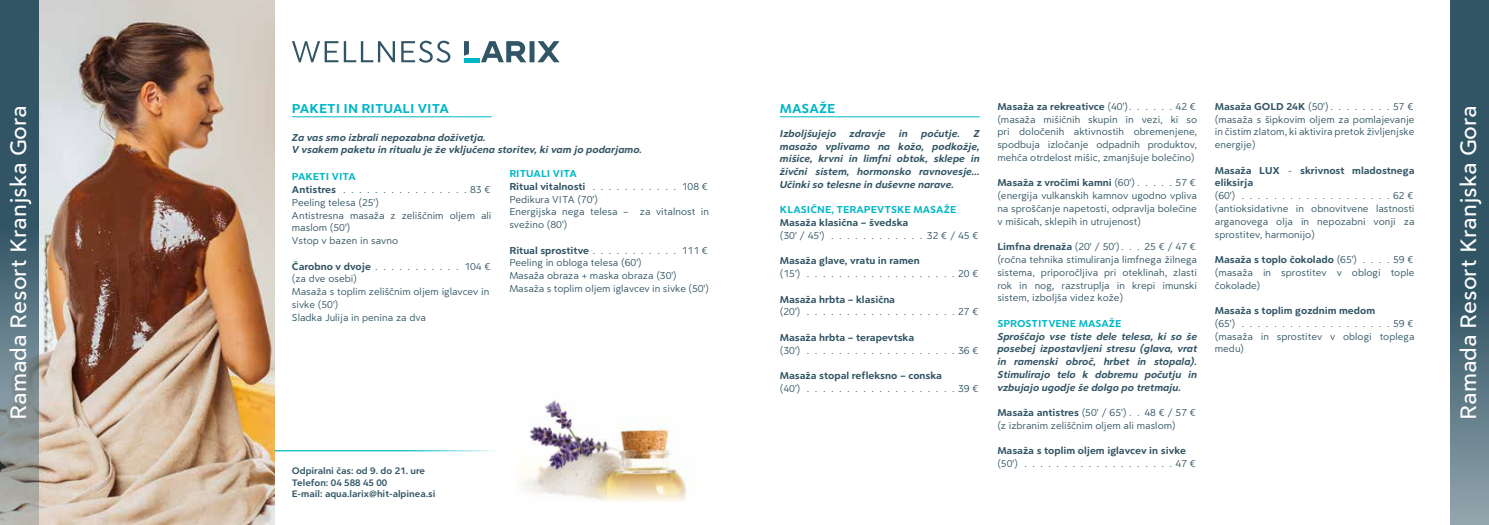
<style>
.page{position:relative;width:1489px;height:525px;background:#fff}
.page>*{position:absolute;margin:0;border:0;box-sizing:border-box;transform-origin:0 0}
.t1{font:500 23.75px "Clarika Pro Grot";color:#fff}
.t2{font:700 13.75px "Clarika Pro Grot";color:#00b7c6}
.t3{font:10.62px/12.8px "Clarika Pro Grot";color:#325565;text-align:justify}
.t4{font:italic 700 10.62px/12.8px "Clarika Pro Grot";color:#325565;text-align:justify}
.t5{font:700 10.62px/12.8px "Clarika Pro Grot";color:#325565}
.t6{font:700 10.62px "Clarika Pro Grot";color:#00b7c6}
.t7{font:10px/11.2px "Clarika Pro Grot Dm";color:#325565}
.s1{font-weight:400}
.s2{font-weight:700}
</style>
<div class="page">
<hr style="left:274px;top:450px;width:232px;height:1px;background:#00b7c6">
<svg style="left:1450px;top:0;width:38px;height:524px;background:#476675"></svg>
<img style="left:39px;top:0;width:235px;height:524px">
<svg style="left:0;top:0;width:39px;height:524px;background:#57707a"></svg>
<hr style="left:780px;top:116px;width:199px;height:1px;background:#00b7c6">
<hr style="left:292px;top:116px;width:199px;height:1px;background:#00b7c6">
<img style="left:519px;top:400px;width:170px;height:102px">
<svg style="left:464px;top:41px;width:95px;height:21px"></svg>
<hr style="left:464px;top:58px;width:15px;height:4px;background:#00b7c6">
<svg style="left:292px;top:41px;width:158px;height:22px"></svg>
<p class="t2" style="left:780px;top:100px;width:57px">MASAŽE</p>
<p class="t4" style="left:780px;top:126px;width:201px">Izboljšujejo zdravje in počutje. Z masažo vplivamo na kožo, podkožje, mišice, krvni in limfni obtok, sklepe in živčni sistem, hormonsko ravnovesje...<br>Učinki so telesne in duševne narave.</p>
<p class="t6" style="left:780px;top:203px;width:178px">KLASIČNE, TERAPEVTSKE MASAŽE</p>
<p class="t5" style="left:780px;top:216px;width:130px">Masaža klasična – švedska</p>
<p class="t3" style="left:780px;top:228px;width:46px">(30' / 45')</p>
<p class="t3" style="left:926px;top:228px;width:53px">32 € / 45 €</p>
<p class="t5" style="left:780px;top:254px;width:141px">Masaža glave, vratu in ramen</p>
<p class="t3" style="left:780px;top:267px;width:22px">(15')</p>
<p class="t3" style="left:958px;top:267px;width:22px">20 €</p>
<p class="t5" style="left:780px;top:292px;width:117px">Masaža hrbta – klasična</p>
<p class="t3" style="left:780px;top:305px;width:22px">(20')</p>
<p class="t3" style="left:958px;top:305px;width:22px">27 €</p>
<p class="t5" style="left:780px;top:330px;width:136px">Masaža hrbta – terapevtska</p>
<p class="t3" style="left:780px;top:343px;width:22px">(30')</p>
<p class="t3" style="left:958px;top:343px;width:22px">36 €</p>
<p class="t5" style="left:780px;top:369px;width:163px">Masaža stopal refleksno – conska</p>
<p class="t3" style="left:780px;top:381px;width:22px">(40')</p>
<p class="t3" style="left:958px;top:381px;width:22px">39 €</p>
<p class="t5" style="left:997px;top:99px;width:166px">Masaža za rekreativce <span class="s1">(40') . . . . .</span></p>
<p class="t5" style="left:1214px;top:99px;width:166px">Masaža GOLD 24K <span class="s1">(50') . . . . . . .</span></p>
<p class="t3" style="left:997px;top:100px;width:201px;text-indent:178px">42 € (masaža mišičnih skupin in vezi, ki so pri določenih aktivnostih obremenjene, spodbuja izločanje odpadnih produktov, mehča otrdelost mišic, zmanjšuje bolečino)</p>
<p class="t5" style="left:997px;top:176px;width:166px">Masaža z vročimi kamni <span class="s1">(60') . . . .</span></p>
<p class="t3" style="left:1214px;top:100px;width:201px;text-indent:178px">57 € (masaža s šipkovim oljem za pomlajevanje in čistim zlatom, ki aktivira pretok življenjske energije)</p>
<p class="t5" style="left:1214px;top:163px;width:201px">Masaža LUX <span class="s1">-</span> skrivnost mladostnega eliksirja</p>
<p class="t3" style="left:1214px;top:189px;width:22px">(60')</p>
<p class="t2" style="left:292px;top:100px;width:159px">PAKETI IN RITUALI VITA</p>
<h1 class="t1" style="left:4px;top:419px;width:316px;rotate:-90deg">Ramada Resort Kranjska Gora</h1>
<h1 class="t1" style="left:1453px;top:419px;width:316px;rotate:-90deg">Ramada Resort Kranjska Gora</h1>
<p class="t4" style="left:292px;top:130px;width:351px">Za vas smo izbrali nepozabna doživetja.<br>V vsakem paketu in ritualu je že vključena storitev, ki vam jo podarjamo.</p>
<p class="t6" style="left:509px;top:167px;width:69px">RITUALI VITA</p>
<p class="t5" style="left:509px;top:179px;width:78px">Ritual vitalnosti</p>
<p class="t3" style="left:681px;top:180px;width:28px">108 €</p>
<p class="t3" style="left:509px;top:192px;width:201px;text-align:left">Pedikura VITA (70')<br>Energijska nega telesa – za vitalnost in svežino (80')</p>
<p class="t5" style="left:509px;top:243px;width:81px">Ritual sprostitve</p>
<p class="t3" style="left:681px;top:243px;width:28px">111 €</p>
<p class="t3" style="left:509px;top:256px;width:201px;text-align:left">Peeling in obloga telesa (60')<br>Masaža obraza + maska obraza (30')<br>Masaža s toplim oljem iglavcev in sivke (50')</p>
<p class="t6" style="left:292px;top:170px;width:66px">PAKETI VITA</p>
<p class="t5" style="left:292px;top:183px;width:46px">Antistres</p>
<p class="t3" style="left:470px;top:183px;width:22px">83 €</p>
<p class="t3" style="left:292px;top:195px;width:201px;text-align:left">Peeling telesa (25')<br>Antistresna masaža z zeliščnim oljem ali maslom (50')<br>Vstop v bazen in savno</p>
<p class="t5" style="left:292px;top:259px;width:81px">Čarobno v dvoje</p>
<p class="t3" style="left:464px;top:259px;width:28px">104 €</p>
<p class="t3" style="left:292px;top:272px;width:199px;text-align:left">(za dve osebi)<br>Masaža s toplim zeliščnim oljem iglavcev in sivke (50')<br>Sladka Julija in penina za dva</p>
<p class="t3" style="left:997px;top:176px;width:201px;text-indent:178px">57 € (energija vulkanskih kamnov ugodno vpliva na sproščanje napetosti, odpravlja bolečine v mišicah, sklepih in utrujenost)</p>
<p class="t3" style="left:997px;top:240px;width:201px"><span class="s2">Limfna drenaža</span> (20' / 50') . . . 25 € / 47 € (ročna tehnika stimuliranja limfnega žilnega sistema, priporočljiva pri oteklinah, zlasti rok in nog, razstruplja in krepi imunski sistem, izboljša videz kože)</p>
<p class="t6" style="left:997px;top:316px;width:126px">SPROSTITVENE MASAŽE</p>
<p class="t4" style="left:997px;top:329px;width:201px">Sproščajo vse tiste dele telesa, ki so še posebej izpostavljeni stresu (glava, vrat in ramenski obroč, hrbet in stopala).<br>Stimulirajo telo k dobremu počutju in vzbujajo ugodje še dolgo po tretmaju.</p>
<p class="t3" style="left:997px;top:406px;width:200px"><span class="s2">Masaža antistres</span> (50' / 65') . . 48 € / 57 € (z izbranim zeliščnim oljem ali maslom)</p>
<p class="t5" style="left:997px;top:444px;width:190px">Masaža s toplim oljem iglavcev in sivke</p>
<p class="t3" style="left:997px;top:457px;width:22px">(50')</p>
<p class="t3" style="left:1175px;top:457px;width:22px">47 €</p>
<p class="t3" style="left:1214px;top:189px;width:201px;text-indent:178px">62 € (antioksidativne in obnovitvene lastnosti arganovega olja in nepozabni vonji za sprostitev, harmonijo)</p>
<p class="t5" style="left:1214px;top:252px;width:144px">Masaža s toplo čokolado <span class="s1">(65')</span></p>
<p class="t3" style="left:1214px;top:253px;width:201px;text-indent:178px">59 € (masaža in sprostitev v oblogi tople čokolade)</p>
<p class="t5" style="left:1214px;top:303px;width:162px">Masaža s toplim gozdnim medom</p>
<p class="t3" style="left:1214px;top:316px;width:22px">(65')</p>
<p class="t3" style="left:1214px;top:316px;width:201px;text-indent:178px">59 € (masaža in sprostitev v oblogi toplega medu)</p>
<p class="t7" style="left:292px;top:465px;width:145px">Odpiralni čas: od 9. do 21. ure<br>Telefon: 04 588 45 00<br>E-mail: aqua.larix@hit-alpinea.si</p>
</div>
